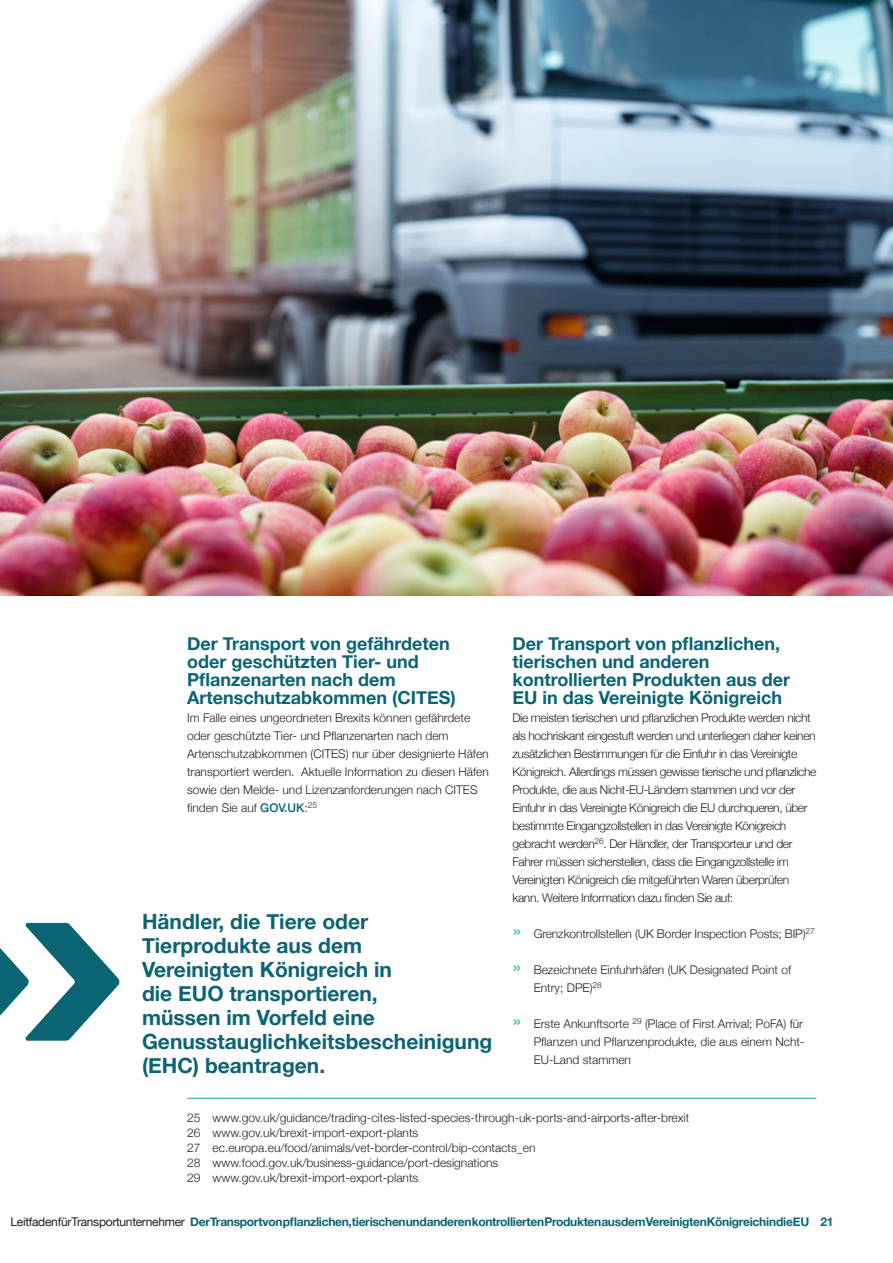
<style>
.page{position:relative;width:893px;height:1263px;background:#fff}
.page>*{position:absolute;margin:0;border:0;box-sizing:border-box;transform-origin:0 0}
.Brexit_Pullout_copy{font:700 21px/24px "Helvetica Neue";color:#0a6473}
.Brexit_head_C{font:700 18px/18px "Helvetica Neue";color:#0a6473}
.Brexit_body{font:300 12px/18px "Helvetica Neue";letter-spacing:-.03em;color:#231f20}
.Brexit_body-2{font:300 12px/18px "Helvetica Neue";color:#231f20}
.Brexit_footnote{font:300 12px "Helvetica Neue";color:#231f20}
.t1{font:700 12px "Helvetica Neue";letter-spacing:-.025em;color:#0a6473}
.Brexit_body-3{font:300 12px "Helvetica Neue";letter-spacing:-.01em;color:#231f20}
.s1{font-weight:500;color:#0a6473}
.s2{font-size:21px;color:#15aeaa}
.s3{font-weight:400;color:#231f20}
</style>
<div class="page">
<hr style="left:187px;top:1098px;width:629px;height:1px;background:#15aeaa">
<svg style="left:0;top:923px;width:120px;height:118px"></svg>
<img style="left:0;top:0;width:893px;height:596px">
<p class="Brexit_head_C" style="left:187px;top:635px;width:270px">Der Transport von gefährdeten oder geschützten Tier- und<br>Pflanzenarten nach dem<br>Artenschutzabkommen (CITES)</p>
<p class="Brexit_body-2" style="left:187px;top:708px;width:303px">Im Falle eines ungeordneten Brexits können gefährdete oder geschützte Tier- und Pflanzenarten nach dem Artenschutzabkommen (CITES) nur über designierte Häfen transportiert werden. Aktuelle Information zu diesen Häfen sowie den Melde- und Lizenzanforderungen nach CITES finden Sie auf <span class="s1">GOV.UK</span>:<sup>25</sup></p>
<p class="Brexit_Pullout_copy" style="left:142px;top:910px;width:352px">Händler, die Tiere oder<br>Tierprodukte aus dem<br>Vereinigten Königreich in<br>die EUO transportieren,<br>müssen im Vorfeld eine<br>Genusstauglichkeitsbescheinigung (EHC) beantragen.</p>
<p class="Brexit_head_C" style="left:512px;top:635px;width:279px">Der Transport von pflanzlichen, tierischen und anderen kontrollierten Produkten aus der<br>EU in das Vereinigte Königreich</p>
<p class="Brexit_body" style="left:512px;top:708px;width:306px">Die meisten tierischen und pflanzlichen Produkte werden nicht als hochriskant eingestuft werden und unterliegen daher keinen zusätzlichen Bestimmungen für die Einfuhr in das Vereinigte Königreich. Allerdings müssen gewisse tierische und pflanzliche Produkte, die aus Nicht-EU-Ländern stammen und vor der Einfuhr in das Vereinigte Königreich die EU durchqueren, über bestimmte Eingangzollstellen in das Vereinigte Königreich gebracht werden<sup>26</sup>. Der Händler, der Transporteur und der Fahrer müssen sicherstellen, dass die Eingangzollstelle im Vereinigten Königreich die mitgeführten Waren überprüfen kann. Weitere Information dazu finden Sie auf:</p>
<p class="Brexit_body-3" style="left:512px;top:926px;width:304px"><span class="s2">»</span> Grenzkontrollstellen (UK Border Inspection Posts; BIP)<sup>27</sup></p>
<p class="Brexit_body-2" style="left:534px;top:960px;width:259px;text-indent:-21px"><span class="s2">»</span> Bezeichnete Einfuhrhäfen (UK Designated Point of<br>Entry; DPE)<sup>28</sup></p>
<p class="Brexit_body-2" style="left:534px;top:1014px;width:272px;text-indent:-21px"><span class="s2">»</span> Erste Ankunftsorte <sup>29</sup> (Place of First Arrival; PoFA) für<br>Pflanzen und Pflanzenprodukte, die aus einem Ncht-<br>EU-Land stammen</p>
<p class="Brexit_footnote" style="left:187px;top:1110px;width:504px">25 www.gov.uk/guidance/trading-cites-listed-species-through-uk-ports-and-airports-after-brexit</p>
<p class="Brexit_footnote" style="left:187px;top:1125px;width:233px">26 www.gov.uk/brexit-import-export-plants</p>
<p class="Brexit_footnote" style="left:187px;top:1140px;width:350px">27 ec.europa.eu/food/animals/vet-border-control/bip-contacts_en</p>
<p class="Brexit_footnote" style="left:187px;top:1155px;width:313px">28 www.food.gov.uk/business-guidance/port-designations</p>
<p class="Brexit_footnote" style="left:187px;top:1170px;width:233px">29 www.gov.uk/brexit-import-export-plants</p>
<p class="t1" style="left:10px;top:1212px;width:824px"><span class="s3">Leitfaden für Transportunternehmer</span> Der Transport von pflanzlichen, tierischen und anderen kontrollierten Produkten aus dem Vereinigten Königreich in die EU 21</p>
</div>
